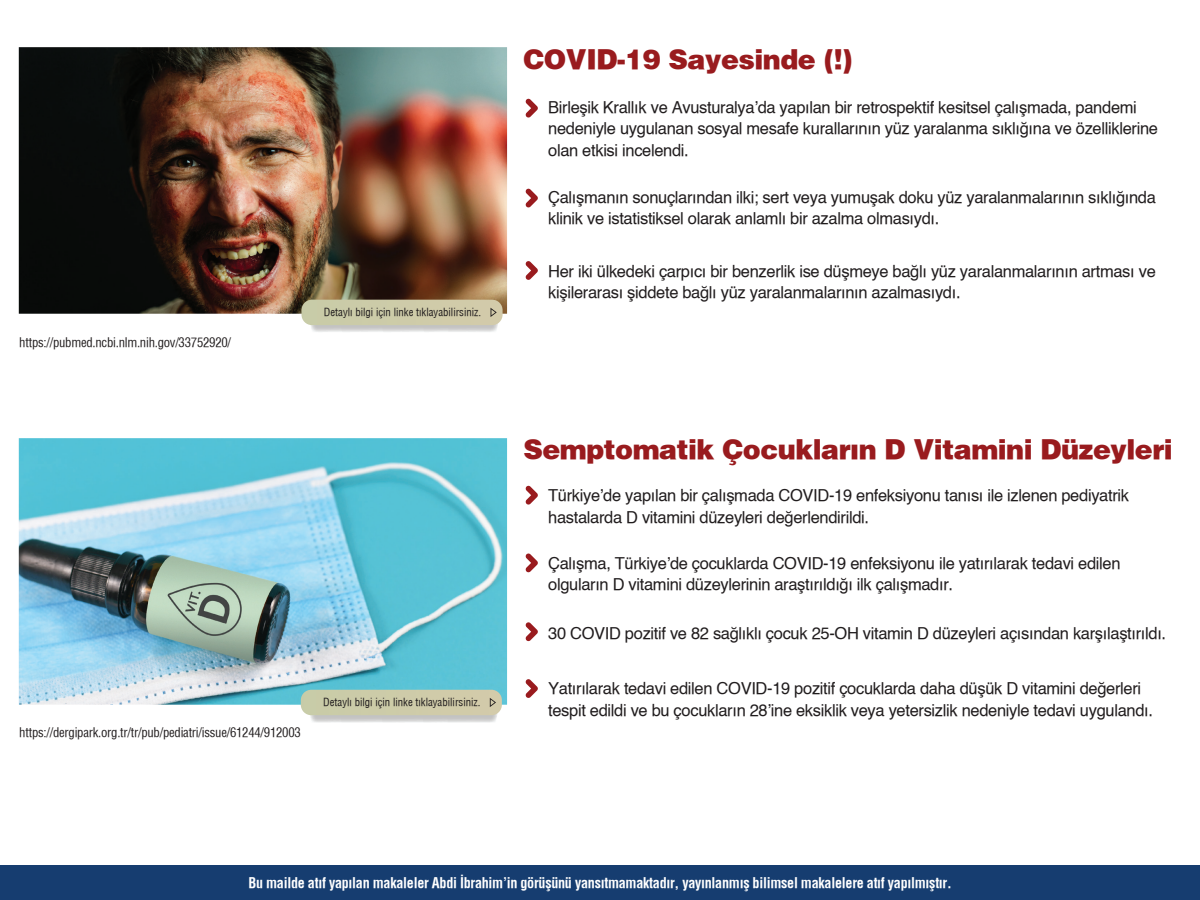
<style>
.page{position:relative;width:1200px;height:900px;background:#fff}
.page>*{position:absolute;margin:0;border:0;box-sizing:border-box;transform-origin:0 0}
.t1{font:27px "Helvetica X Black";letter-spacing:-.02em;color:#991b1e}
.t2{font:16.5px/21.5px "Helvetica X Book";letter-spacing:-.02em;color:#211d1e}
.t3{font:14.25px "Helvetica Condensed X Bold";letter-spacing:-.02em;color:#fff}
.t4{font:12.75px "Helvetica T Condenced";letter-spacing:-.02em;color:#211d1e}
.t5{font:10.8px "Helvetica Condensed X Book";color:#211d1e}
</style>
<div class="page">
<div style="left:0;top:866px;width:1200px;height:34px;background:#163d70"></div>
<img style="left:19px;top:47px;width:488px;height:267px">
<img style="left:311px;top:325px;width:187px;height:7px">
<div style="left:302px;top:300px;width:201px;height:25px;background:#cecba9"></div>
<svg style="left:525px;top:486px;width:13px;height:19px"></svg>
<svg style="left:525px;top:554px;width:13px;height:19px"></svg>
<svg style="left:525px;top:622px;width:13px;height:19px"></svg>
<svg style="left:525px;top:679px;width:13px;height:19px"></svg>
<svg style="left:525px;top:99px;width:13px;height:19px"></svg>
<svg style="left:525px;top:189px;width:13px;height:19px"></svg>
<svg style="left:525px;top:261px;width:13px;height:19px"></svg>
<img style="left:19px;top:438px;width:488px;height:267px">
<img style="left:310px;top:715px;width:187px;height:8px">
<div style="left:301px;top:690px;width:201px;height:25px;background:#cecba9"></div>
<h1 class="t1" style="left:524px;top:42px;width:331px">COVID-19 Sayesinde (!)</h1>
<p class="t4" style="left:19px;top:335px;width:213px">https://pubmed.ncbi.nlm.nih.gov/33752920/</p>
<p class="t5" style="left:324px;top:305px;width:159px">Detaylı bilgi için linke tıklayabilirsiniz.</p>
<p class="t4" style="left:19px;top:725px;width:283px">https://dergipark.org.tr/tr/pub/pediatri/issue/61244/912003</p>
<p class="t5" style="left:323px;top:696px;width:159px">Detaylı bilgi için linke tıklayabilirsiniz.</p>
<p class="t2" style="left:548px;top:97px;width:611px">Birleşik Krallık ve Avusturalya’da yapılan bir retrospektif kesitsel çalışmada, pandemi nedeniyle uygulanan sosyal mesafe kurallarının yüz yaralanma sıklığına ve özelliklerine olan etkisi incelendi.</p>
<p class="t2" style="left:548px;top:187px;width:609px">Çalışmanın sonuçlarından ilki; sert veya yumuşak doku yüz yaralanmalarının sıklığında klinik ve istatistiksel olarak anlamlı bir azalma olmasıydı.</p>
<p class="t2" style="left:548px;top:261px;width:609px">Her iki ülkedeki çarpıcı bir benzerlik ise düşmeye bağlı yüz yaralanmalarının artması ve kişilerarası şiddete bağlı yüz yaralanmalarının azalmasıydı.</p>
<h1 class="t1" style="left:524px;top:432px;width:651px">Semptomatik Çocukların D Vitamini Düzeyleri</h1>
<p class="t2" style="left:548px;top:486px;width:582px">Türkiye’de yapılan bir çalışmada COVID-19 enfeksiyonu tanısı ile izlenen pediyatrik hastalarda D vitamini düzeyleri değerlendirildi.</p>
<p class="t2" style="left:548px;top:553px;width:574px">Çalışma, Türkiye’de çocuklarda COVID-19 enfeksiyonu ile yatırılarak tedavi edilen olguların D vitamini düzeylerinin araştırıldığı ilk çalışmadır.</p>
<p class="t2" style="left:548px;top:623px;width:620px">30 COVID pozitif ve 82 sağlıklı çocuk 25-OH vitamin D düzeyleri açısından karşılaştırıldı.</p>
<p class="t2" style="left:548px;top:679px;width:606px">Yatırılarak tedavi edilen COVID-19 pozitif çocuklarda daha düşük D vitamini değerleri tespit edildi ve bu çocukların 28’ine eksiklik veya yetersizlik nedeniyle tedavi uygulandı.</p>
<p class="t3" style="left:248px;top:874px;width:705px">Bu mailde atıf yapılan makaleler Abdi İbrahim’in görüşünü yansıtmamaktadır, yayınlanmış bilimsel makalelere atıf yapılmıştır.</p>
</div>
